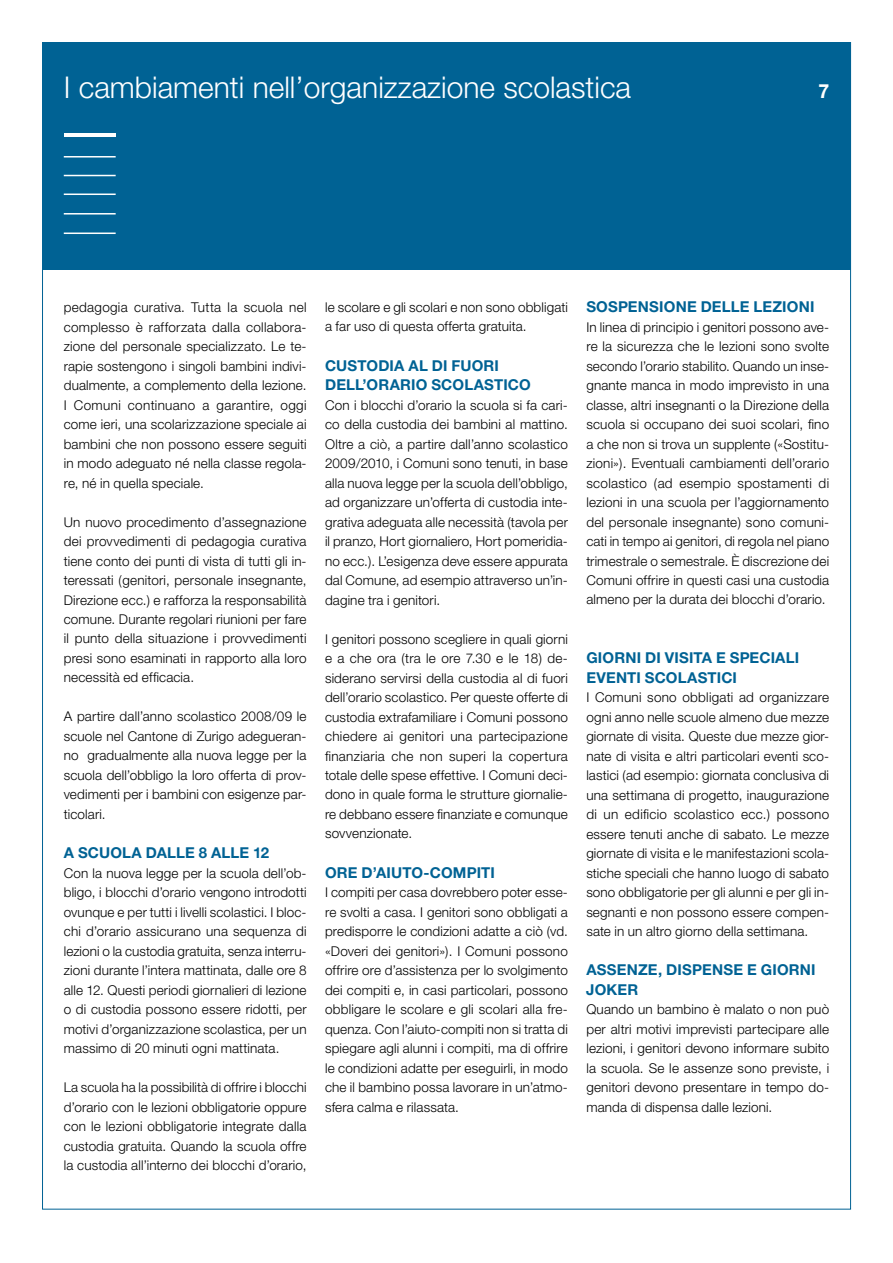
<style>
.page{position:relative;width:893px;height:1263px;background:#fff}
.page>*{position:absolute;margin:0;border:0;box-sizing:border-box;transform-origin:0 0}
.t1{font:300 30px "Helvetica Neue";color:#fff}
.t2{font:700 19.5px "Helvetica Neue";color:#fff}
.t3{font:700 15px/19.5px "Helvetica Neue";letter-spacing:.01em;color:#006294}
.t4{font:300 13.5px/19.5px "Helvetica Neue";letter-spacing:.01em;color:#000;text-align:justify}
</style>
<div class="page">
<div style="left:43px;top:43px;width:807px;height:227px;background:#006294"></div>
<hr style="left:64px;top:133px;width:52px;height:3px;background:#fff">
<hr style="left:64px;top:156px;width:52px;height:2px;background:#fff">
<hr style="left:64px;top:175px;width:52px;height:1px;background:#fff">
<hr style="left:64px;top:194px;width:52px;height:1px;background:#fff">
<hr style="left:64px;top:213px;width:52px;height:2px;background:#fff">
<hr style="left:64px;top:233px;width:52px;height:1px;background:#fff">
<h1 class="t1" style="left:64px;top:68px;width:569px">I cambiamenti nell’organizzazione scolastica</h1>
<h2 class="t2" style="left:818px;top:78px;width:12px">7</h2>
<p class="t4" style="left:64px;top:297px;width:244px">pedagogia curativa. Tutta la scuola nel complesso è rafforzata dalla collabora&shy;zione del personale specializzato. Le te&shy;rapie sostengono i singoli bambini indivi&shy;dualmente, a complemento della lezione.<br>I Comuni continuano a garantire, oggi come ieri, una scolarizzazione speciale ai bambini che non possono essere seguiti in modo adeguato né nella classe regola&shy;re, né in quella speciale.</p>
<p class="t4" style="left:64px;top:512px;width:244px">Un nuovo procedimento d’assegnazione dei provvedimenti di pedagogia curativa tiene conto dei punti di vista di tutti gli in&shy;teressati (genitori, personale insegnante, Direzione ecc.) e rafforza la responsabilità comune. Durante regolari riunioni per fare il punto della situazione i provvedimenti presi sono esaminati in rapporto alla loro necessità ed efficacia.</p>
<p class="t4" style="left:64px;top:707px;width:244px">A partire dall’anno scolastico 2008/09 le scuole nel Cantone di Zurigo adegueran&shy;no gradualmente alla nuova legge per la scuola dell’obbligo la loro offerta di prov&shy;vedimenti per i bambini con esigenze par&shy;ticolari.</p>
<p class="t3" style="left:64px;top:843px;width:114px">A SCU OLA DALLE</p>
<p class="t3" style="left:199px;top:843px;width:33px">8 ALLE</p>
<p class="t3" style="left:253px;top:843px;width:18px">12</p>
<p class="t4" style="left:64px;top:863px;width:244px">Con la nuova legge per la scuola dell’ob&shy;bligo, i blocchi d’orario vengono introdotti ovunque e per tutti i livelli scolastici. I bloc&shy;chi d’orario assicurano una sequenza di lezioni o la custodia gratuita, senza interru&shy;zioni durante l’intera mattinata, dalle ore 8 alle 12. Questi periodi giornalieri di lezione o di custodia possono essere ridotti, per motivi d’organizzazione scolastica, per un massimo di 20 minuti ogni mattinata.</p>
<p class="t4" style="left:64px;top:1077px;width:244px">La scuola ha la possibilità di offrire i blocchi d’orario con le lezioni obbligatorie oppure con le lezioni obbligatorie integrate dalla custodia gratuita. Quando la scuola offre la custodia all’interno dei blocchi d’orario,</p>
<p class="t4" style="left:325px;top:297px;width:244px">le scolare e gli scolari e non sono obbligati a far uso di questa offerta gratuita.</p>
<p class="t3" style="left:325px;top:355px;width:207px">CUSTODIA AL DI FUORI<br>DELL’ORARIO SCOLASTICO</p>
<p class="t4" style="left:325px;top:395px;width:244px">Con i blocchi d’orario la scuola si fa cari&shy;co della custodia dei bambini al mattino.<br>Oltre a ciò, a partire dall’anno scolastico 2009/2010, i Comuni sono tenuti, in base alla nuova legge per la scuola dell’obbligo, ad organizzare un’offerta di custodia inte&shy;grativa adeguata alle necessità (tavola per il pranzo, Hort giornaliero, Hort pomeridia&shy;no ecc.). L’esigenza deve essere appurata dal Comune, ad esempio attraverso un’in&shy;dagine tra i genitori.</p>
<p class="t4" style="left:325px;top:629px;width:244px">I genitori possono scegliere in quali giorni e a che ora (tra le ore 7.30 e le 18) de&shy;siderano servirsi della custodia al di fuori dell’orario scolastico. Per queste offerte di custodia extrafamiliare i Comuni possono chiedere ai genitori una partecipazione finanziaria che non superi la copertura totale delle spese effettive. I Comuni deci&shy;dono in quale forma le strutture giornalie&shy;re debbano essere finanziate e comunque sovvenzionate.</p>
<p class="t3" style="left:325px;top:862px;width:169px">ORE D’AIUTO-COMPITI</p>
<p class="t4" style="left:325px;top:882px;width:244px">I compiti per casa dovrebbero poter esse&shy;re svolti a casa. I genitori sono obbligati a predisporre le condizioni adatte a ciò (vd. «Doveri dei genitori»). I Comuni possono offrire ore d’assistenza per lo svolgimento dei compiti e, in casi particolari, possono obbligare le scolare e gli scolari alla fre&shy;quenza. Con l’aiuto-compiti non si tratta di spiegare agli alunni i compiti, ma di offrire le condizioni adatte per eseguirli, in modo che il bambino possa lavorare in un’atmo&shy;sfera calma e rilassata.</p>
<p class="t3" style="left:586px;top:297px;width:136px">SOSPENSIONE DELLE</p>
<p class="t3" style="left:753px;top:297px;width:60px">LEZIONI</p>
<p class="t4" style="left:586px;top:317px;width:244px">In linea di principio i genitori possono ave&shy;re la sicurezza che le lezioni sono svolte secondo l’orario stabilito. Quando un inse&shy;gnante manca in modo imprevisto in una classe, altri insegnanti o la Direzione della scuola si occupano dei suoi scolari, fino a che non si trova un supplente («Sostitu&shy;zioni»). Eventuali cambiamenti dell’orario scolastico (ad esempio spostamenti di lezioni in una scuola per l’aggiornamento del personale insegnante) sono comuni&shy;cati in tempo ai genitori, di regola nel piano trimestrale o semestrale. È discrezione dei Comuni offrire in questi casi una custodia almeno per la durata dei blocchi d’orario.</p>
<p class="t3" style="left:586px;top:648px;width:163px">GIORNI DI VISITA E SPECI</p>
<p class="t3" style="left:775px;top:648px;width:18px">ALI</p>
<p class="t3" style="left:586px;top:667px;width:11px">EVE</p>
<p class="t3" style="left:616px;top:667px;width:108px">NTI SCOLASTICI</p>
<p class="t4" style="left:586px;top:687px;width:244px">I Comuni sono obbligati ad organizzare ogni anno nelle scuole almeno due mezze giornate di visita. Queste due mezze gior&shy;nate di visita e altri particolari eventi sco&shy;lastici (ad esempio: giornata conclusiva di una settimana di progetto, inaugurazione di un edificio scolastico ecc.) possono essere tenuti anche di sabato. Le mezze giornate di visita e le manifestazioni scola&shy;stiche speciali che hanno luogo di sabato sono obbligatorie per gli alunni e per gli in&shy;segnanti e non possono essere compen&shy;sate in un altro giorno della settimana.</p>
<p class="t3" style="left:586px;top:960px;width:229px">ASSENZE, DISPENSE E GIORNI<br>JOKER</p>
<p class="t4" style="left:586px;top:999px;width:244px">Quando un bambino è malato o non può per altri motivi imprevisti partecipare alle lezioni, i genitori devono informare subito la scuola. Se le assenze sono previste, i genitori devono presentare in tempo do&shy;manda di dispensa dalle lezioni.</p>
</div>
